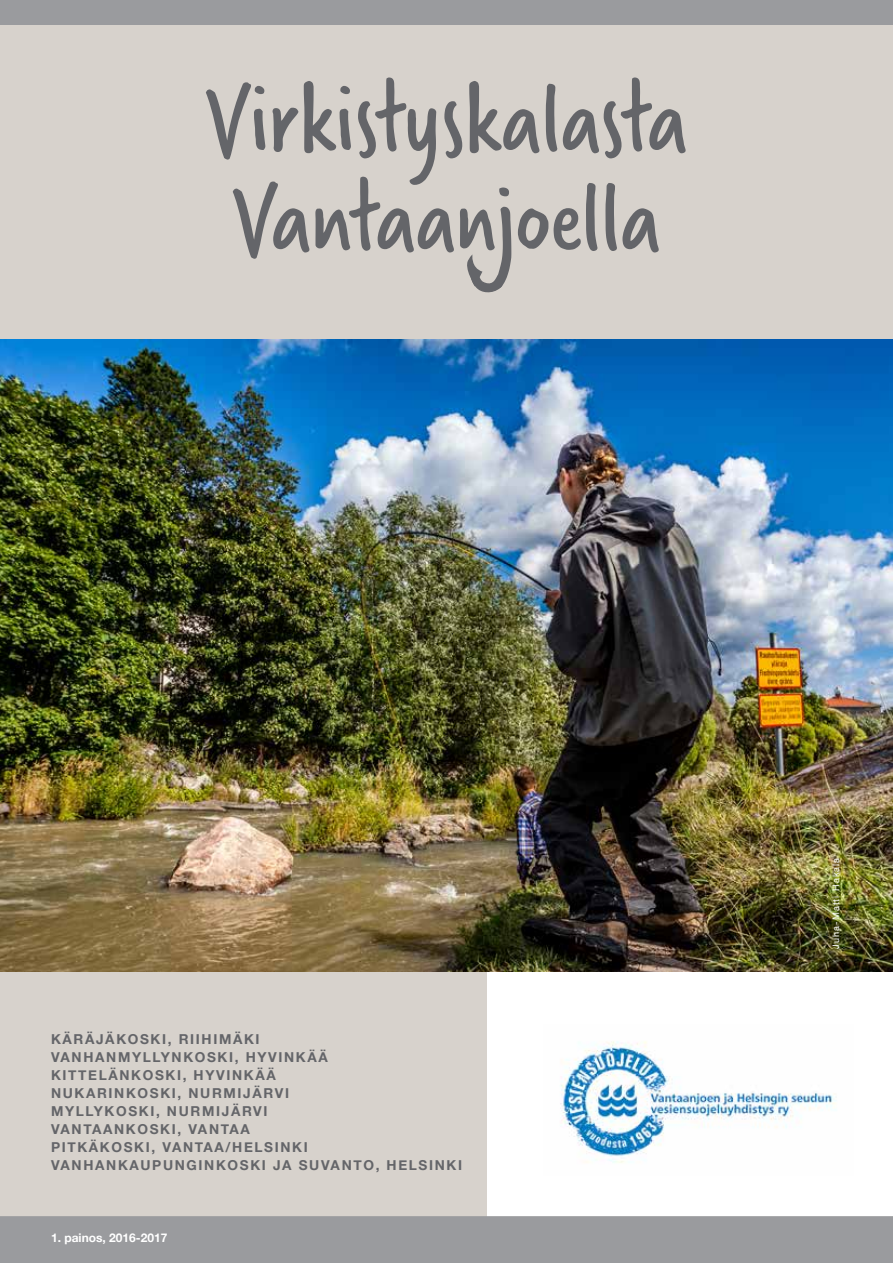
<style>
.page{position:relative;width:893px;height:1263px;background:#fff}
.page>*{position:absolute;margin:0;border:0;box-sizing:border-box;transform-origin:0 0}
.t1{font:106.35px/99.1px "Verveine";color:#646569;scale:.91 1}
.t2{font:700 13.65px/18px "Helvetica Neue";letter-spacing:.12em;color:#646569}
.t3{font:700 12px "Helvetica Neue";color:#fff}
.t4{font:9px "Helvetica Neue";letter-spacing:.12em;color:#fff}
</style>
<div class="page">
<div style="left:0;top:0;width:893px;height:972px;background:#d7d2cc"></div>
<div style="left:0;top:972px;width:486px;height:291px;background:#d7d2cc"></div>
<div style="left:0;top:0;width:893px;height:25px;background:#9a9b9e"></div>
<img style="left:0;top:339px;width:893px;height:633px">
<svg style="left:0;top:1184px;width:893px;height:79px;fill:#9a9b9e"></svg>
<img style="left:560px;top:1041px;width:277px;height:122px">
<svg style="left:467px;top:254px;width:36px;height:39px"></svg>
<h1 class="t1" style="left:204px;top:70px;width:533px">Virkistyskalasta<br>Vantaanjoella</h1>
<p class="t2" style="left:51px;top:1030px;width:413px">KÄRÄJÄKOSKI, RIIHIMÄKI<br>VANHANMYLLYNKOSKI, HYVINKÄÄ<br>KITTELÄNKOSKI, HYVINKÄÄ<br>NUKARINKOSKI, NURMIJÄRVI<br>MYLLYKOSKI, NURMIJÄRVI<br>VANTAANKOSKI, VANTAA<br>PITKÄKOSKI, VANTAA/HELSINKI<br>VANHANKAUPUNGINKOSKI JA SUVANTO, HELSINKI</p>
<p class="t3" style="left:51px;top:1229px;width:118px">1. painos, 2016-2017</p>
<p class="t4" style="left:829px;top:949px;width:92px;rotate:-90deg">Juha-Matti Hakala</p>
</div>
